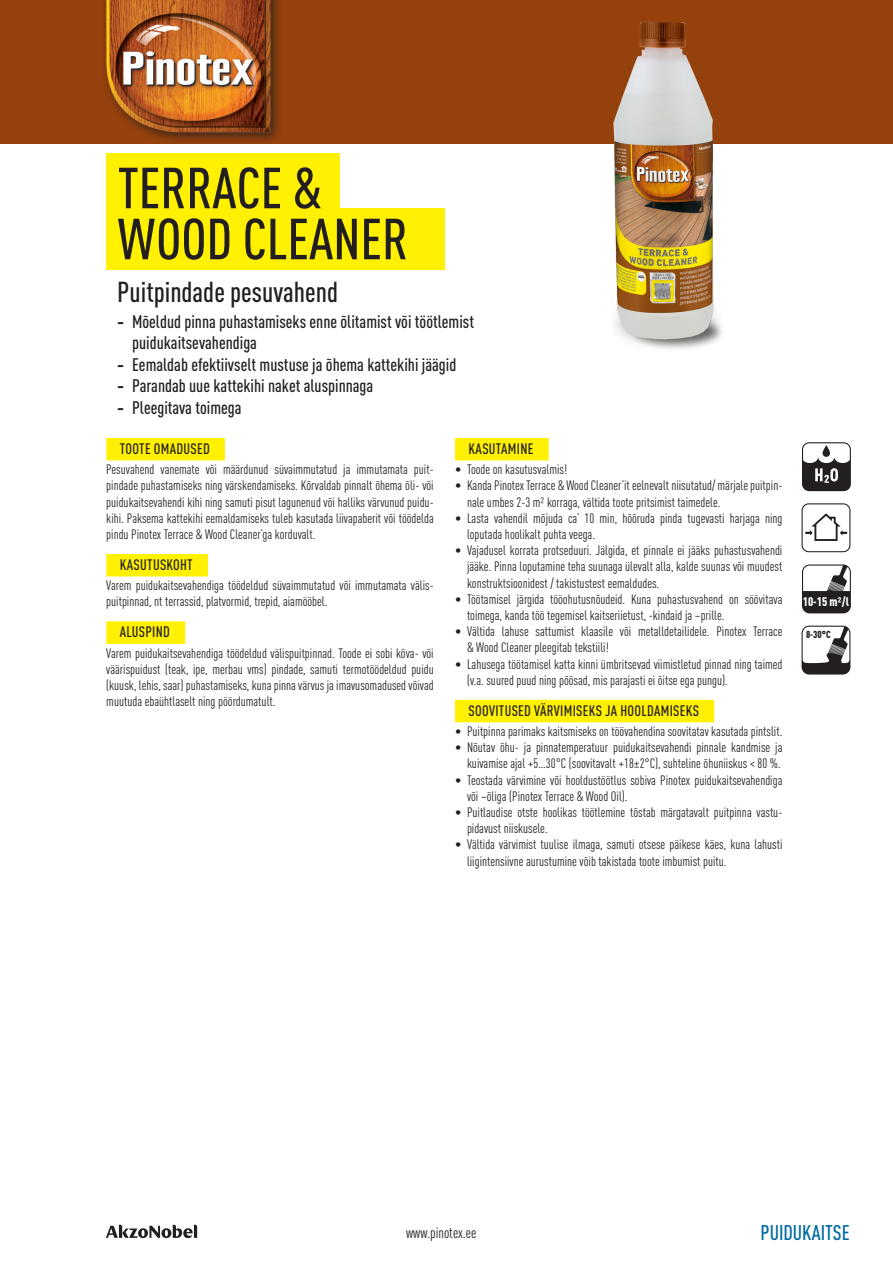
<style>
.page{position:relative;width:893px;height:1263px;background:#fff}
.page>*{position:absolute;margin:0;border:0;box-sizing:border-box;transform-origin:0 0}
.TOOTE_NIMI{font:500 57px/51px "DIN Cond";color:#231f20}
.MIS_ON{font:500 28.5px "DIN Cond";color:#231f20}
.t1{font:500 condensed 21px "DIN Pro";color:#006ba3}
.t2{font:500 18px/21.6px "DIN Cond";color:#231f20}
.TEKST_EE_terrace_cle{font:500 condensed 15px "DIN Pro";letter-spacing:.02em;color:#231f20}
.OHU{font:condensed 15px "DIN Pro";color:#231f20}
.TEKST_EE_BULLETITA{font:condensed 13.5px/16.2px "DIN Pro";color:#231f20}
.UA_TEKST{font:900 condensed 12.3px "DIN Pro";color:#fff}
.UA_TEKST-2{font:900 condensed 10.05px "DIN Pro";color:#231f20}
.s1{font-family:"Helvetica Neue LT Pro"}
</style>
<div class="page">
<div style="left:0;top:0;width:893px;height:144px;background:#94410c"></div>
<div style="left:100px;top:0;width:182px;height:144px;background:#231f20;opacity:.75"></div>
<img style="left:106px;top:0;width:165px;height:132px">
<svg style="left:802px;top:564px;width:49px;height:49px"></svg>
<svg style="left:106px;top:1225px;width:91px;height:13px"></svg>
<div style="left:106px;top:438px;width:119px;height:22px;background:#fff101"></div>
<div style="left:106px;top:554px;width:102px;height:22px;background:#fff101"></div>
<div style="left:106px;top:621px;width:79px;height:23px;background:#fff101"></div>
<div style="left:455px;top:438px;width:94px;height:22px;background:#fff101"></div>
<div style="left:455px;top:700px;width:259px;height:22px;background:#fff101"></div>
<svg style="left:801px;top:626px;width:49px;height:48px"></svg>
<svg style="left:801px;top:503px;width:49px;height:49px"></svg>
<div style="left:607px;top:291px;width:118px;height:61px;background:#231f20;opacity:.64"></div>
<img style="left:607px;top:21px;width:118px;height:321px">
<svg style="left:802px;top:442px;width:49px;height:49px"></svg>
<div style="left:106px;top:153px;width:234px;height:69px;background:#fff101"></div>
<div style="left:106px;top:208px;width:338px;height:62px;background:#fff101"></div>
<p class="TOOTE_NIMI" style="left:118px;top:161px;width:292px">TERRACE &amp;<br>WOOD CLEANER</p>
<p class="MIS_ON" style="left:117px;top:275px;width:222px">Puitpindade pesuvahend</p>
<p class="t2" style="left:132px;top:310px;width:343px;text-indent:-15px"><span class="s1">-</span> Mõeldud pinna puhastamiseks enne õlitamist või töötlemist puidukaitsevahendiga</p>
<p class="t2" style="left:117px;top:353px;width:341px"><span class="s1">-</span> Eemaldab efektiivselt mustuse ja õhema kattekihi jäägid</p>
<p class="t2" style="left:117px;top:375px;width:258px"><span class="s1">-</span> Parandab uue kattekihi naket aluspinnaga</p>
<p class="t2" style="left:117px;top:396px;width:126px"><span class="s1">-</span> Pleegitava toimega</p>
<p class="TEKST_EE_terrace_cle" style="left:120px;top:437px;width:91px">TOOTE OMADUSED</p>
<p class="TEKST_EE_BULLETITA" style="left:106px;top:460px;width:329px;text-align:justify">Pesuvahend vanemate või määrdunud süvaimmutatud ja immutamata puit&shy;pindade puhastamiseks ning värskendamiseks. Kõrvaldab pinnalt õhema õli- või puidukaitsevahendi kihi ning samuti pisut lagunenud või halliks värvunud puidu&shy;kihi. Paksema kattekihi eemaldamiseks tuleb kasutada liivapaberit või töödelda pindu Pinotex Terrace &amp; Wood Cleaner’ga korduvalt.</p>
<p class="TEKST_EE_terrace_cle" style="left:120px;top:553px;width:74px">KASUTUSKOHT</p>
<p class="TEKST_EE_BULLETITA" style="left:106px;top:576px;width:329px">Varem puidukaitsevahendiga töödeldud süvaimmutatud või immutamata välis&shy;puitpinnad, nt terrassid, platvormid, trepid, aiamööbel.</p>
<p class="TEKST_EE_terrace_cle" style="left:120px;top:621px;width:52px">ALUSPIND</p>
<p class="TEKST_EE_BULLETITA" style="left:106px;top:644px;width:329px;text-align:justify">Varem puidukaitsevahendiga töödeldud välispuitpinnad. Toode ei sobi kõva- või väärispuidust (teak, ipe, merbau vms) pindade, samuti termotöödeldud puidu (kuusk, lehis, saar) puhastamiseks, kuna pinna värvus ja imavusomadused võivad muutuda ebaühtlaselt ning pöördumatult.</p>
<p class="TEKST_EE_terrace_cle" style="left:468px;top:437px;width:67px">KASUTAMINE</p>
<p class="TEKST_EE_BULLETITA" style="left:455px;top:460px;width:114px">• Toode on kasutusvalmis!</p>
<p class="TEKST_EE_BULLETITA" style="left:467px;top:476px;width:317px;text-indent:-12px">• Kanda Pinotex Terrace &amp; Wood Cleaner’it eelnevalt niisutatud/ märjale puitpin&shy;nale umbes 2-3 m² korraga, vältida toote pritsimist taimedele.</p>
<p class="TEKST_EE_BULLETITA" style="left:467px;top:509px;width:317px;text-indent:-12px">• Lasta vahendil mõjuda ca’ 10 min, hõõruda pinda tugevasti harjaga ning loputada hoolikalt puhta veega.</p>
<p class="TEKST_EE_BULLETITA" style="left:467px;top:541px;width:317px;text-align:justify;text-indent:-12px">• Vajadusel korrata protseduuri. Jälgida, et pinnale ei jääks puhastusvahendi jääke. Pinna loputamine teha suunaga ülevalt alla, kalde suunas või muudest konstruktsioonidest / takistustest eemaldudes.</p>
<p class="TEKST_EE_BULLETITA" style="left:467px;top:590px;width:317px;text-indent:-12px">• Töötamisel järgida tööohutusnõudeid. Kuna puhastusvahend on söövitava toimega, kanda töö tegemisel kaitseriietust, -kindaid ja –prille.</p>
<p class="TEKST_EE_BULLETITA" style="left:467px;top:622px;width:317px;text-indent:-12px">• Vältida lahuse sattumist klaasile või metalldetailidele. Pinotex Terrace &amp; Wood Cleaner pleegitab tekstiili!</p>
<p class="TEKST_EE_BULLETITA" style="left:467px;top:655px;width:317px;text-indent:-12px">• Lahusega töötamisel katta kinni ümbritsevad viimistletud pinnad ning taimed (v.a. suured puud ning põõsad, mis parajasti ei õitse ega pungu).</p>
<p class="TEKST_EE_terrace_cle" style="left:468px;top:699px;width:232px">SOOVITUSED VÄRVIMISEKS JA HOOLDAMISEKS</p>
<p class="TEKST_EE_BULLETITA" style="left:455px;top:722px;width:329px">• Puitpinna parimaks kaitsmiseks on töövahendina soovitatav kasutada pintslit.</p>
<p class="TEKST_EE_BULLETITA" style="left:455px;top:738px;width:329px;text-align:right">• Nõutav õhu- ja pinnatemperatuur puidukaitsevahendi pinnale kandmise ja kuivamise ajal +5…30°C (soovitavalt +18±2°C), suhteline õhuniiskus &lt; 80 %.</p>
<p class="TEKST_EE_BULLETITA" style="left:467px;top:771px;width:317px;text-indent:-12px">• Teostada värvimine või hooldustöötlus sobiva Pinotex puidukaitsevahendiga või –õliga (Pinotex Terrace &amp; Wood Oil).</p>
<p class="TEKST_EE_BULLETITA" style="left:467px;top:803px;width:317px;text-indent:-12px">• Puitlaudise otste hoolikas töötlemine tõstab märgatavalt puitpinna vastu&shy;pidavust niiskusele.</p>
<p class="TEKST_EE_BULLETITA" style="left:467px;top:835px;width:317px;text-indent:-12px">• Vältida värvimist tuulise ilmaga, samuti otsese päikese käes, kuna lahusti liigintensiivne aurustumine võib takistada toote imbumist puitu.</p>
<p class="UA_TEKST" style="left:803px;top:592px;width:48px">10-15 m²/l</p>
<p class="UA_TEKST-2" style="left:806px;top:627px;width:26px">8-30°C</p>
<p class="OHU" style="left:406px;top:1222px;width:72px">www.pinotex.ee</p>
<p class="t1" style="left:760px;top:1216px;width:91px">PUIDUKAITSE</p>
</div>
